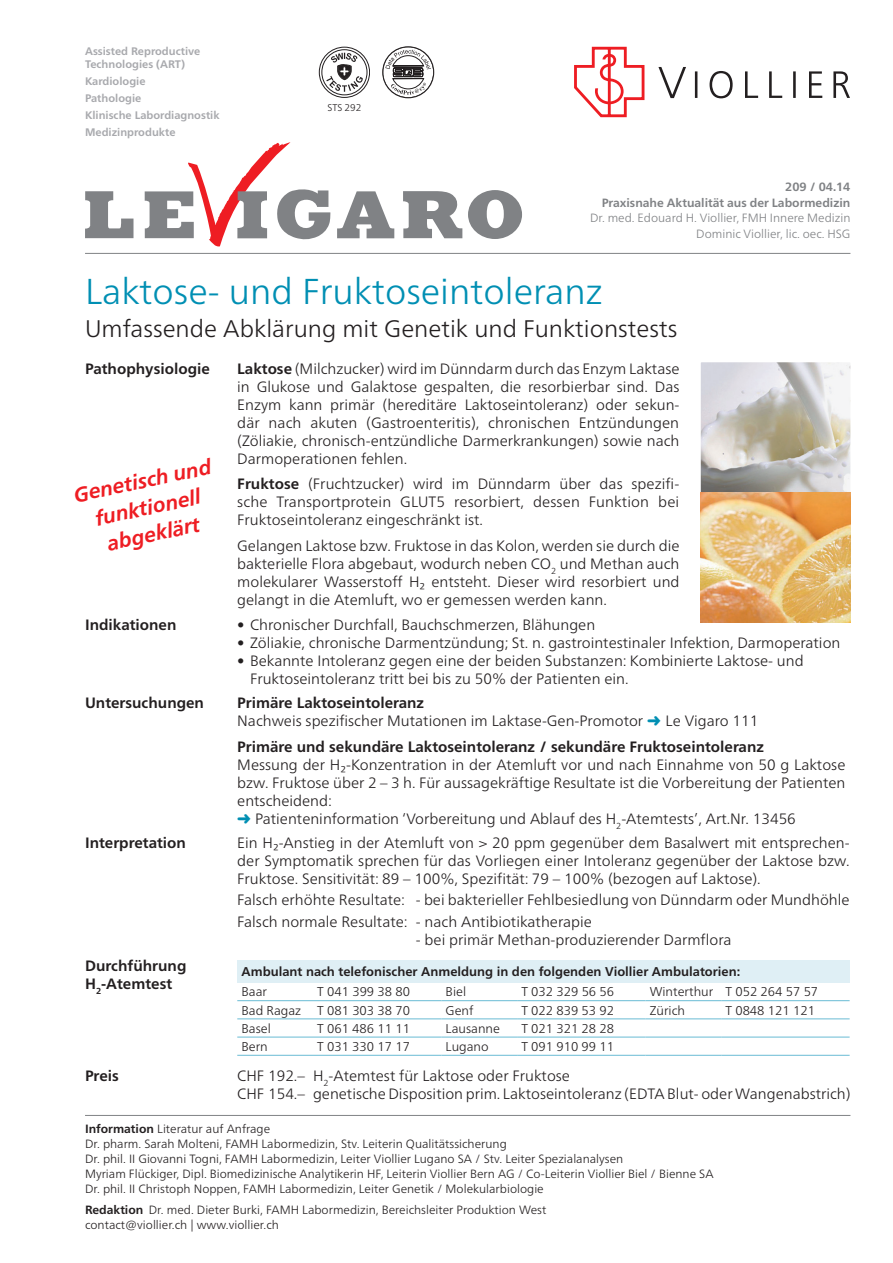
<style>
.page{position:relative;width:893px;height:1263px;background:#fff}
.page>*{position:absolute;margin:0;border:0;box-sizing:border-box;transform-origin:0 0}
.t1{font:300 36px "Frutiger Neue LTW1 G";color:#008fb3}
.t2{font:300 24px "Frutiger Neue LTW1 G";color:#231f20}
.t3{font:italic 700 21px/27px "Frutiger Neue LTW1 G";color:#ee1d23;text-align:center}
.t4{font:300 15px/18px "Frutiger Neue LTW1 G";color:#231f20}
.t5{font:700 15px/18px "Frutiger Neue LTW1 G";color:#231f20}
.t6{font:300 12.75px "Frutiger Neue LTW1 G";color:#231f20}
.t7{font:700 12.75px "Frutiger Neue LTW1 G";color:#231f20}
.t8{font:300 12px/15px "Frutiger Neue LTW1 G";color:#231f20}
.t9{font:300 12px/15.8px "Frutiger Neue LTW1 G";color:#808285;text-align:right}
.t10{font:700 12px/15.8px "Frutiger Neue LTW1 G";color:#808285;text-align:right}
.t11{font:700 10.95px/17px "Frutiger Neue LTW1 G";color:#a8a9ad}
.t12{font:300 9.75px "Frutiger Neue LTW1 G";color:#231f20}
.s1{font-weight:700}
.s2{color:#008fb3}
</style>
<div class="page">
<svg style="left:85px;top:191px;width:48px;height:47px"></svg>
<svg style="left:337px;top:191px;width:57px;height:47px"></svg>
<svg style="left:145px;top:142px;width:186px;height:104px"></svg>
<svg style="left:468px;top:190px;width:54px;height:49px"></svg>
<svg style="left:403px;top:191px;width:59px;height:47px"></svg>
<svg style="left:658px;top:67px;width:28px;height:31px"></svg>
<svg style="left:695px;top:71px;width:155px;height:27px"></svg>
<svg style="left:574px;top:47px;width:71px;height:70px"></svg>
<div style="left:319px;top:47px;width:51px;height:51px;border:1px solid #231f20;border-radius:50%"></div>
<div style="left:322px;top:49px;width:45px;height:46px;border:1px solid #231f20;border-radius:50%"></div>
<svg style="left:326px;top:53px;width:37px;height:39px"></svg>
<svg style="left:385px;top:50px;width:46px;height:45px"></svg>
<div style="left:382px;top:47px;width:52px;height:51px;border:1px solid #231f20;border-radius:50%"></div>
<hr style="left:85px;top:253px;width:765px;height:1px;background:#808285">
<img style="left:701px;top:362px;width:149px;height:260px">
<div style="left:237px;top:960px;width:613px;height:22px;background:#dfeff5"></div>
<hr style="left:237px;top:1000px;width:76px;height:1px;background:#69bbd4">
<hr style="left:313px;top:1000px;width:128px;height:1px;background:#69bbd4">
<hr style="left:441px;top:1000px;width:76px;height:1px;background:#69bbd4">
<hr style="left:517px;top:1000px;width:128px;height:1px;background:#69bbd4">
<hr style="left:645px;top:1000px;width:76px;height:1px;background:#69bbd4">
<hr style="left:721px;top:1000px;width:129px;height:1px;background:#69bbd4">
<hr style="left:237px;top:1019px;width:76px;height:1px;background:#69bbd4">
<hr style="left:313px;top:1019px;width:128px;height:1px;background:#69bbd4">
<hr style="left:441px;top:1019px;width:76px;height:1px;background:#69bbd4">
<hr style="left:517px;top:1019px;width:128px;height:1px;background:#69bbd4">
<hr style="left:645px;top:1019px;width:76px;height:1px;background:#69bbd4">
<hr style="left:721px;top:1019px;width:129px;height:1px;background:#69bbd4">
<hr style="left:237px;top:1037px;width:76px;height:1px;background:#69bbd4">
<hr style="left:313px;top:1037px;width:128px;height:1px;background:#69bbd4">
<hr style="left:441px;top:1037px;width:76px;height:1px;background:#69bbd4">
<hr style="left:517px;top:1037px;width:128px;height:1px;background:#69bbd4">
<hr style="left:645px;top:1037px;width:76px;height:1px;background:#69bbd4">
<hr style="left:721px;top:1037px;width:129px;height:1px;background:#69bbd4">
<hr style="left:237px;top:1055px;width:76px;height:1px;background:#69bbd4">
<hr style="left:313px;top:1055px;width:128px;height:1px;background:#69bbd4">
<hr style="left:441px;top:1055px;width:76px;height:1px;background:#69bbd4">
<hr style="left:517px;top:1055px;width:128px;height:1px;background:#69bbd4">
<hr style="left:645px;top:1055px;width:76px;height:1px;background:#69bbd4">
<hr style="left:721px;top:1055px;width:129px;height:1px;background:#69bbd4">
<hr style="left:85px;top:1115px;width:765px;height:1px;background:#808285">
<p class="t11" style="left:85px;top:45px;width:117px;line-height:12.8px">Assisted Reproductive<br>Technologies (ART)</p>
<p class="t11" style="left:85px;top:72px;width:136px">Kardiologie<br>Pathologie<br>Klinische Labordiagnostik<br>Medizinprodukte</p>
<p class="t12" style="left:328px;top:101px;width:35px">STS 292</p>
<p class="t10" style="left:602px;top:179px;width:250px">209 / 04.14<br>Praxisnahe Aktualität aus der Labormedizin</p>
<p class="t9" style="left:590px;top:210px;width:262px">Dr. med. Edouard H. Viollier, FMH Innere Medizin<br>Dominic Viollier, lic. oec. HSG</p>
<h1 class="t1" style="left:85px;top:269px;width:519px">Laktose- und Fruktoseintoleranz</h1>
<h2 class="t2" style="left:85px;top:314px;width:594px">Umfassende Abklärung mit Genetik und Funktionstests</h2>
<p class="t5" style="left:85px;top:359px;width:126px">Pathophysiologie</p>
<p class="t4" style="left:237px;top:359px;width:444px;text-align:justify"><span class="s1">Laktose</span> (Milchzucker) wird im Dünndarm durch das Enzym Laktase in Glukose und Galaktose gespalten, die resorbierbar sind. Das Enzym kann primär (hereditäre Laktoseintoleranz) oder sekun&shy;där nach akuten (Gastroenteritis), chronischen Entzündungen (Zöliakie, chronisch-entzündliche Darmerkrankungen) sowie nach Darmoperationen fehlen.</p>
<p class="t4" style="left:237px;top:475px;width:444px;text-align:justify"><span class="s1">Fruktose</span> (Fruchtzucker) wird im Dünndarm über das spezifi&shy;sche Transportprotein GLUT5 resorbiert, dessen Funktion bei Fruktoseintoleranz eingeschränkt ist.</p>
<p class="t4" style="left:237px;top:536px;width:444px;text-align:justify">Gelangen Laktose bzw. Fruktose in das Kolon, werden sie durch die bakterielle Flora abgebaut, wodurch neben CO<sub>2</sub> und Methan auch molekularer Wasserstoff H₂ entsteht. Dieser wird resorbiert und gelangt in die Atemluft, wo er gemessen werden kann.</p>
<p class="t4" style="left:237px;top:616px;width:359px">• Chronischer Durchfall, Bauchschmerzen, Blähungen</p>
<p class="t4" style="left:237px;top:634px;width:605px">• Zöliakie, chronische Darmentzündung; St. n. gastrointestinaler Infektion, Darmoperation</p>
<p class="t4" style="left:250px;top:652px;width:555px;text-indent:-13px">• Bekannte Intoleranz gegen eine der beiden Substanzen: Kombinierte Laktose- und<br>Fruktoseintoleranz tritt bei bis zu 50% der Patienten ein.</p>
<h3 class="t3" style="left:71px;top:482px;width:142px;rotate:-12deg">Genetisch und funktionell abgeklärt</h3>
<p class="t5" style="left:85px;top:616px;width:93px">Indikationen</p>
<p class="t5" style="left:85px;top:694px;width:121px">Untersuchungen</p>
<p class="t4" style="left:237px;top:694px;width:523px"><span class="s1">Primäre Laktoseintoleranz<br></span>Nachweis spezifischer Mutationen im Laktase-Gen-Promotor <span class="s2">➜</span> Le Vigaro 111</p>
<p class="t5" style="left:237px;top:737px;width:528px">Primäre und sekundäre Laktoseintoleranz / sekundäre Fruktoseintoleranz</p>
<p class="t4" style="left:237px;top:755px;width:610px">Messung der H₂-Konzentration in der Atemluft vor und nach Einnahme von 50 g Laktose bzw. Fruktose über 2 – 3 h. Für aussagekräftige Resultate ist die Vorbereitung der Patienten entscheidend:<br><span class="s2">➜</span> Patienteninformation ‘Vorbereitung und Ablauf des H<sub>2</sub>-Atemtests’, Art.Nr. 13456</p>
<p class="t5" style="left:85px;top:833px;width:102px">Interpretation</p>
<p class="t4" style="left:237px;top:833px;width:614px;text-align:justify">Ein H₂-Anstieg in der Atemluft von &gt; 20 ppm gegenüber dem Basalwert mit entsprechen&shy;der Symptomatik sprechen für das Vorliegen einer Intoleranz gegenüber der Laktose bzw.<br>Fruktose. Sensitivität: 89 – 100%, Spezifität: 79 – 100% (bezogen auf Laktose).</p>
<p class="t4" style="left:237px;top:889px;width:614px;line-height:21.6px">Falsch erhöhte Resultate: - bei bakterieller Fehlbesiedlung von Dünndarm oder Mundhöhle<br>Falsch normale Resultate: - nach Antibiotikatherapie</p>
<p class="t4" style="left:416px;top:931px;width:317px">- bei primär Methan-produzierender Darmflora</p>
<p class="t5" style="left:85px;top:957px;width:103px">Durchführung<br>H<sub>2</sub>-Atemtest</p>
<p class="t7" style="left:242px;top:964px;width:500px">Ambulant nach telefonischer Anmeldung in den folgenden Viollier Ambulatorien:</p>
<p class="t6" style="left:242px;top:984px;width:27px">Baar</p>
<p class="t6" style="left:317px;top:984px;width:94px">T 041 399 38 80</p>
<p class="t6" style="left:446px;top:984px;width:22px">Biel</p>
<p class="t6" style="left:521px;top:984px;width:94px">T 032 329 56 56</p>
<p class="t6" style="left:650px;top:984px;width:170px">Winterthur T 052 264 57 57</p>
<p class="t6" style="left:241px;top:1002px;width:61px">Bad Ragaz</p>
<p class="t6" style="left:317px;top:1002px;width:94px">T 081 303 38 70</p>
<p class="t6" style="left:446px;top:1002px;width:29px">Genf</p>
<p class="t6" style="left:521px;top:1002px;width:94px">T 022 839 53 92</p>
<p class="t6" style="left:650px;top:1002px;width:37px">Zürich</p>
<p class="t6" style="left:725px;top:1002px;width:91px">T 0848 121 121</p>
<p class="t6" style="left:241px;top:1021px;width:31px">Basel</p>
<p class="t6" style="left:317px;top:1021px;width:94px">T 061 486 11 11</p>
<p class="t6" style="left:446px;top:1021px;width:56px">Lausanne</p>
<p class="t6" style="left:521px;top:1021px;width:94px">T 021 321 28 28</p>
<p class="t6" style="left:241px;top:1039px;width:28px">Bern</p>
<p class="t6" style="left:317px;top:1039px;width:94px">T 031 330 17 17</p>
<p class="t6" style="left:446px;top:1039px;width:45px">Lugano</p>
<p class="t6" style="left:521px;top:1039px;width:94px">T 091 910 99 11</p>
<p class="t5" style="left:85px;top:1066px;width:35px">Preis</p>
<p class="t4" style="left:237px;top:1066px;width:615px">CHF 192.– H<sub>2</sub>-Atemtest für Laktose oder Fruktose<br>CHF 154.– genetische Disposition prim. Laktoseintoleranz (EDTA Blut- oder Wangenabstrich)</p>
<p class="t8" style="left:85px;top:1121px;width:630px"><span class="s1">Information</span> Literatur auf Anfrage<br>Dr. pharm. Sarah Molteni, FAMH Labormedizin, Stv. Leiterin Qualitätssicherung<br>Dr. phil. II Giovanni Togni, FAMH Labormedizin, Leiter Viollier Lugano SA / Stv. Leiter Spezialanalysen<br>Myriam Flückiger, Dipl. Biomedizinische Analytikerin HF, Leiterin Viollier Bern AG / Co-Leiterin Viollier Biel / Bienne SA Dr. phil. II Christoph Noppen, FAMH Labormedizin, Leiter Genetik / Molekularbiologie</p>
<p class="t8" style="left:85px;top:1202px;width:463px"><span class="s1">Redaktion</span> Dr. med. Dieter Burki, FAMH Labormedizin, Bereichsleiter Produktion West contact@viollier.ch | www.viollier.ch</p>
</div>
